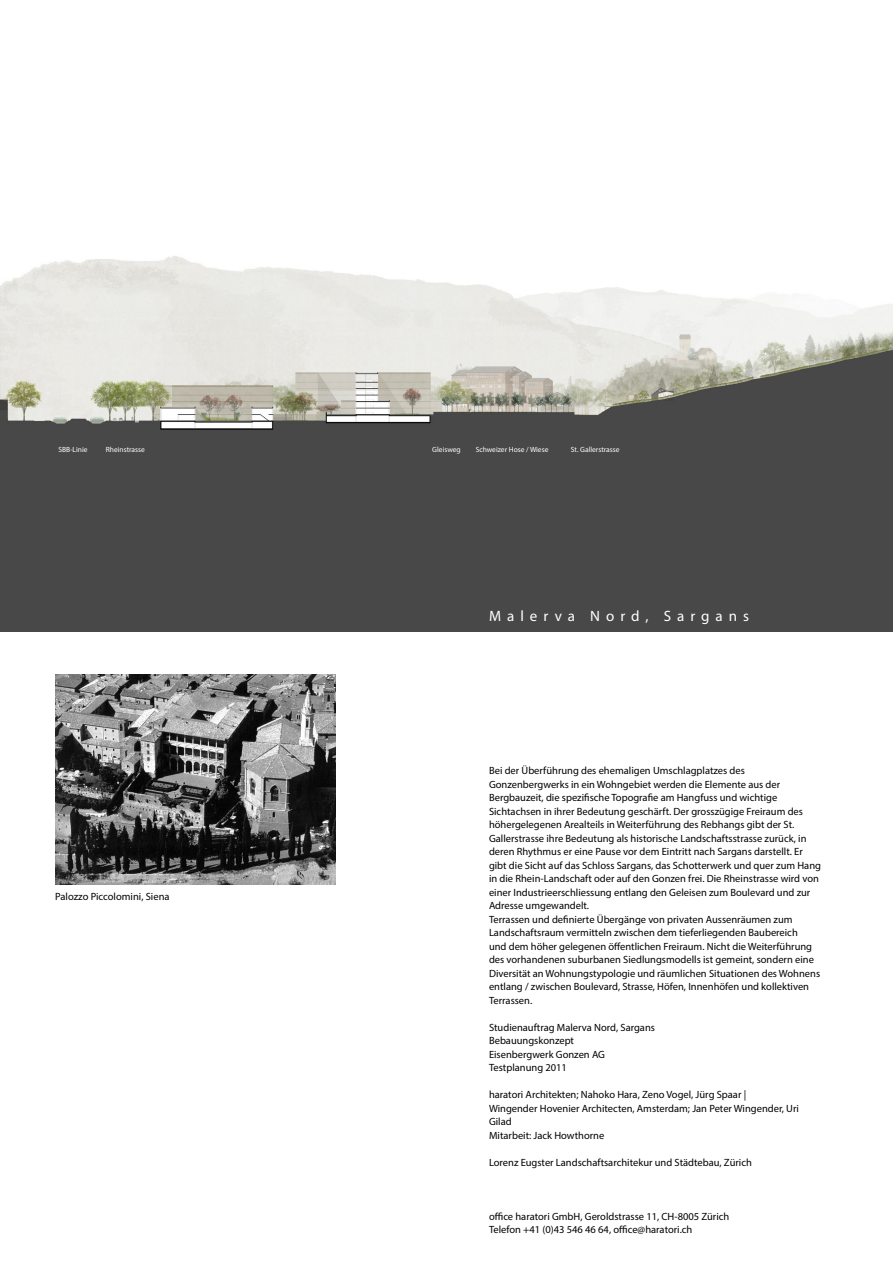
<style>
.page{position:relative;width:893px;height:1263px;background:#fff}
.page>*{position:absolute;margin:0;border:0;box-sizing:border-box;transform-origin:0 0}
.t1{font:15px "Myriad Pro";letter-spacing:.4em;color:#fff}
.t2{font:10.5px/13.5px "Myriad Pro";color:#000}
.t3{font:7.5px "Myriad Pro";color:#fff}
</style>
<div class="page">
<div style="left:0;top:435px;width:893px;height:196px;background:#484848"></div>
<img style="left:55px;top:674px;width:280px;height:210px">
<img style="left:0;top:256px;width:893px;height:179px">
<p class="t3" style="left:58px;top:445px;width:31px">SBB-Linie</p>
<p class="t3" style="left:106px;top:445px;width:41px">Rheinstrasse</p>
<p class="t3" style="left:432px;top:445px;width:30px">Gleisweg</p>
<p class="t3" style="left:476px;top:445px;width:74px">Schweizer Hose / Wiese</p>
<p class="t3" style="left:571px;top:445px;width:50px">St. Gallerstrasse</p>
<p class="t2" style="left:55px;top:890px;width:116px">Palozzo Piccolomini, Siena</p>
<h1 class="t1" style="left:489px;top:607px;width:262px">Malerva Nord, Sargans</h1>
<p class="t2" style="left:489px;top:764px;width:334px">Bei der Überführung des ehemaligen Umschlagplatzes des Gonzenbergwerks in ein Wohngebiet werden die Elemente aus der Bergbauzeit, die spezifische Topografie am Hangfuss und wichtige Sichtachsen in ihrer Bedeutung geschärft. Der grosszügige Freiraum des höhergelegenen Arealteils in Weiterführung des Rebhangs gibt der St.<br>Gallerstrasse ihre Bedeutung als historische Landschaftsstrasse zurück, in deren Rhythmus er eine Pause vor dem Eintritt nach Sargans darstellt. Er gibt die Sicht auf das Schloss Sargans, das Schotterwerk und quer zum Hang in die Rhein-Landschaft oder auf den Gonzen frei. Die Rheinstrasse wird von einer Industrieerschliessung entlang den Geleisen zum Boulevard und zur Adresse umgewandelt.<br>Terrassen und definierte Übergänge von privaten Aussenräumen zum Landschaftsraum vermitteln zwischen dem tieferliegenden Baubereich<br>und dem höher gelegenen öffentlichen Freiraum. Nicht die Weiterführung des vorhandenen suburbanen Siedlungsmodells ist gemeint, sondern eine Diversität an Wohnungstypologie und räumlichen Situationen des Wohnens entlang / zwischen Boulevard, Strasse, Höfen, Innenhöfen und kollektiven Terrassen.</p>
<p class="t2" style="left:489px;top:1020px;width:167px">Studienauftrag Malerva Nord, Sargans<br>Bebauungskonzept<br>Eisenbergwerk Gonzen AG<br>Testplanung 2011</p>
<p class="t2" style="left:489px;top:1088px;width:311px">haratori Architekten; Nahoko Hara, Zeno Vogel, Jürg Spaar |<br>Wingender Hovenier Architecten, Amsterdam; Jan Peter Wingender, Uri Gilad<br>Mitarbeit: Jack Howthorne</p>
<p class="t2" style="left:489px;top:1155px;width:264px">Lorenz Eugster Landschaftsarchitekur und Städtebau, Zürich</p>
<p class="t2" style="left:489px;top:1209px;width:242px">office haratori GmbH, Geroldstrasse 11, CH-8005 Zürich<br>Telefon +41 (0)43 546 46 64, office@haratori.ch</p>
</div>
